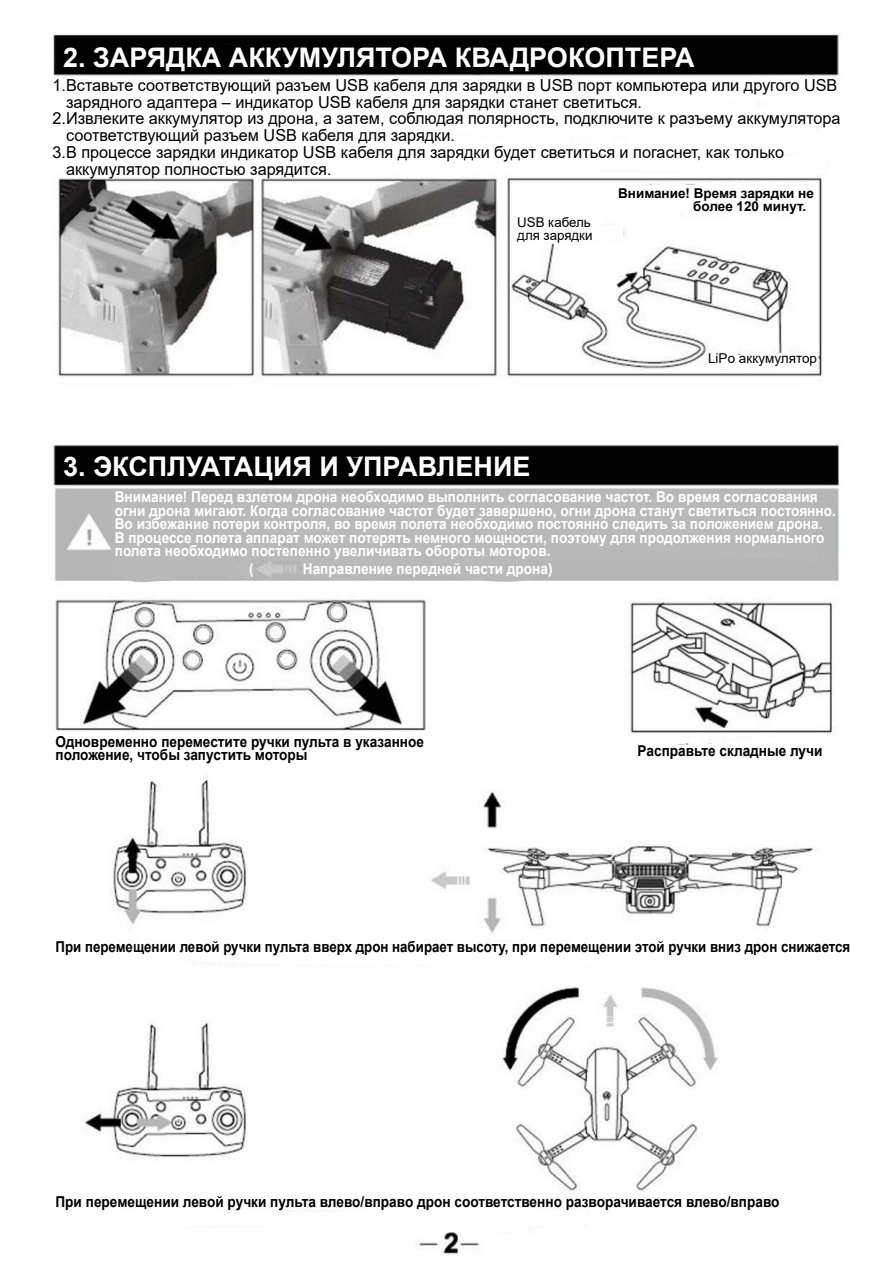
<style>
.page{position:relative;width:893px;height:1284px;background:#fff}
.page>*{position:absolute;margin:0;border:0;box-sizing:border-box;transform-origin:0 0}
.t1{font:700 27px "Arial";color:#fff}
.t2{font:16.5px "Arial";color:#000}
.t3{font:700 15px/13.5px "Arial";color:#fff;scale:.91 1}
.t4{font:700 15px/13.5px "Arial";color:#000;scale:.91 1}
.t5{font:700 15px "Arial";color:#000;scale:.89 1}
.t6{font:700 13.5px/13.2px "Arial";color:#000}
.t7{font:13.5px/13.2px "Arial";color:#000}
</style>
<div class="page">
<img style="left:53px;top:34px;width:788px;height:1220px">
<div style="left:57px;top:39px;width:535px;height:36px;background:#000"></div>
<svg style="left:72px;top:75px;width:762px;height:102px"></svg>
<svg style="left:512px;top:219px;width:114px;height:25px"></svg>
<svg style="left:702px;top:350px;width:119px;height:21px"></svg>
<svg style="left:638px;top:182px;width:171px;height:37px"></svg>
<div style="left:59px;top:448px;width:603px;height:35px;background:#010101"></div>
<div style="left:107px;top:490px;width:712px;height:96px;background:#b9b9b9"></div>
<svg style="left:236px;top:558px;width:20px;height:21px"></svg>
<svg style="left:670px;top:741px;width:124px;height:28px"></svg>
<svg style="left:111px;top:926px;width:487px;height:50px"></svg>
<svg style="left:107px;top:1204px;width:484px;height:29px"></svg>
<h1 class="t1" style="left:63px;top:38px;width:633px">2. ЗАРЯДКА АККУМУЛЯТОРА КВАДРОКОПТЕРА</h1>
<p class="t2" style="left:52px;top:74px;width:786px">1.Вставьте соответствующий разъем USB кабеля для зарядки в USB порт компьютера или другого USB</p>
<p class="t2" style="left:66px;top:90px;width:577px">зарядного адаптера – индикатор USB кабеля для зарядки станет светиться.</p>
<p class="t2" style="left:52px;top:107px;width:789px">2.Извлеките аккумулятор из дрона, а затем, соблюдая полярность, подключите к разъему аккумулятора</p>
<p class="t2" style="left:66px;top:124px;width:390px">соответствующий разъем USB кабеля для зарядки.</p>
<p class="t2" style="left:52px;top:141px;width:733px">3.В процессе зарядки индикатор USB кабеля для зарядки будет светиться и погаснет, как только</p>
<p class="t2" style="left:66px;top:158px;width:267px">аккумулятор полностью зарядится.</p>
<p class="t7" style="left:517px;top:216px;width:77px">USB кабель для зарядки</p>
<p class="t6" style="left:693px;top:187px;width:122px;text-indent:-75px">Внимание! Время зарядки не более 120 минут.</p>
<p class="t7" style="left:708px;top:351px;width:110px">LiPo аккумулятор</p>
<h1 class="t1" style="left:63px;top:447px;width:469px">3. ЭКСПЛУАТАЦИЯ И УПРАВЛЕНИЕ</h1>
<p class="t3" style="left:115px;top:490px;width:794px">Внимание! Перед взлетом дрона необходимо выполнить согласование частот. Во время согласования огни дрона мигают. Когда согласование частот будет завершено, огни дрона станут светиться постоянно.<br>Во избежание потери контроля, во время полета необходимо постоянно следить за положением дрона.<br>В процессе полета аппарат может потерять немного мощности, поэтому для продолжения нормального полета необходимо постепенно увеличивать обороты моторов.</p>
<p class="t3" style="left:249px;top:562px;width:6px">(</p>
<p class="t3" style="left:303px;top:562px;width:276px">Направление передней части дрона)</p>
<p class="t4" style="left:55px;top:734px;width:406px">Одновременно переместите ручки пульта в указанное положение, чтобы запустить моторы</p>
<p class="t4" style="left:638px;top:743px;width:205px">Расправьте складные лучи</p>
<p class="t5" style="left:56px;top:935px;width:894px">При перемещении левой ручки пульта вверх дрон набирает высоту, при перемещении этой ручки вниз дрон снижается</p>
<p class="t4" style="left:56px;top:1194px;width:797px">При перемещении левой ручки пульта влево/вправо дрон соответственно разворачивается влево/вправо</p>
</div>
